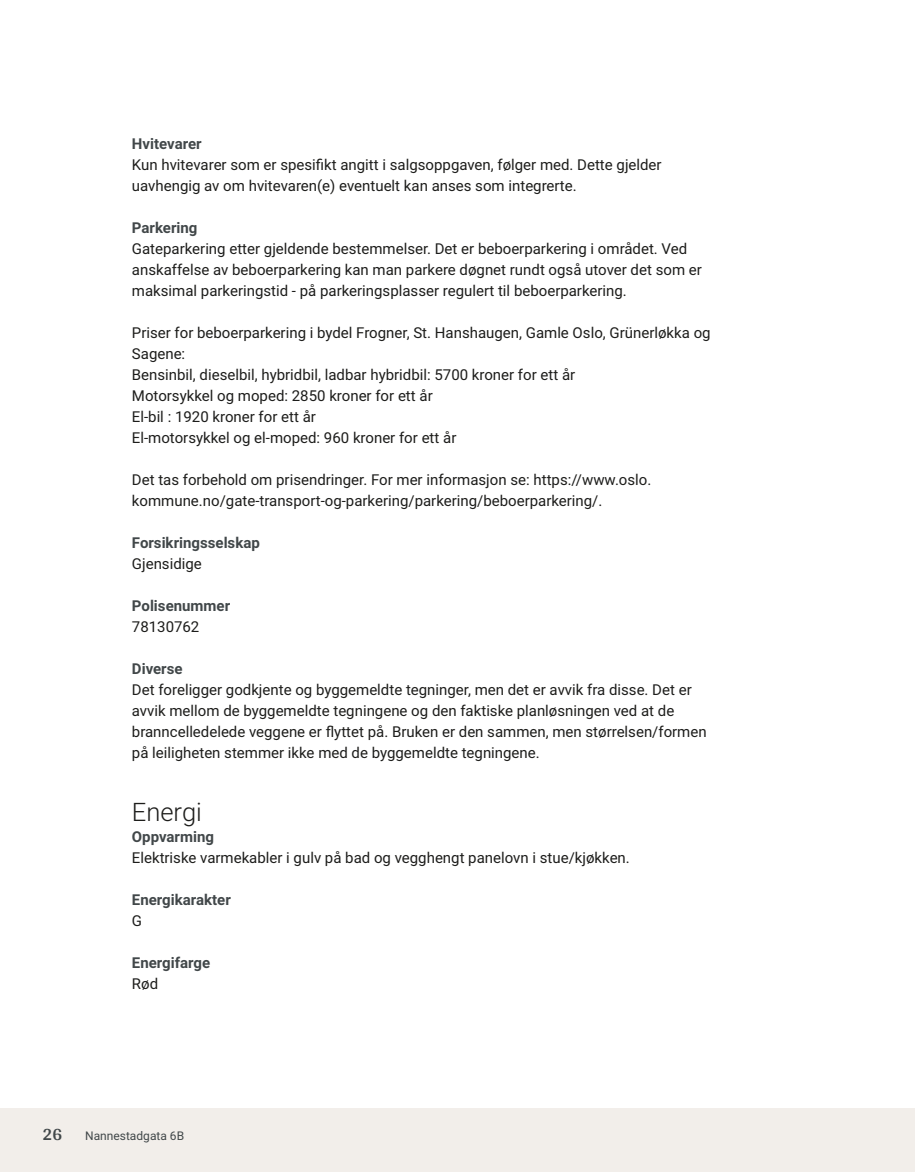
<style>
.page{position:relative;width:915px;height:1172px;background:#fff}
.page>*{position:absolute;margin:0;border:0;box-sizing:border-box;transform-origin:0 0}
.t1{font:300 25.5px "Roboto Vitec";color:#1d1d1b}
.t2{font:700 18px "Arya";color:#414749}
.t3{font:15px/21px "Roboto Vitec";color:#1d1d1b}
.t4{font:700 15px "Roboto Vitec";color:#414749}
.t5{font:12px "Roboto Vitec";color:#414749}
</style>
<div class="page">
<div style="left:0;top:1108px;width:914px;height:64px;background:#f2eeea"></div>
<hr style="left:914px;top:1108px;width:1px;height:64px;background:#f2eeea">
<p class="t4" style="left:132px;top:133px;width:71px">Hvitevarer</p>
<p class="t3" style="left:132px;top:153px;width:531px">Kun hvitevarer som er spesifikt angitt i salgsoppgaven, følger med. Dette gjelder uavhengig av om hvitevaren(e) eventuelt kan anses som integrerte.</p>
<p class="t4" style="left:132px;top:217px;width:67px">Parkering</p>
<p class="t3" style="left:132px;top:237px;width:571px">Gateparkering etter gjeldende bestemmelser. Det er beboerparkering i området. Ved anskaffelse av beboerparkering kan man parkere døgnet rundt også utover det som er maksimal parkeringstid ‑ på parkeringsplasser regulert til beboerparkering.</p>
<p class="t3" style="left:132px;top:321px;width:580px">Priser for beboerparkering i bydel Frogner, St. Hanshaugen, Gamle Oslo, Grünerløkka og Sagene:<br>Bensinbil, dieselbil, hybridbil, ladbar hybridbil: 5700 kroner for ett år<br>Motorsykkel og moped: 2850 kroner for ett år<br>El‑bil : 1920 kroner for ett år<br>El‑motorsykkel og el‑moped: 960 kroner for ett år</p>
<p class="t3" style="left:132px;top:468px;width:521px">Det tas forbehold om prisendringer. For mer informasjon se: https:/ / www.oslo. kommune.no/ gate‑transport‑og‑parkering/ parkering/ beboerparkering/ .</p>
<p class="t4" style="left:132px;top:532px;width:129px">Forsikringsselskap</p>
<p class="t3" style="left:132px;top:552px;width:71px">Gjensidige</p>
<p class="t4" style="left:132px;top:595px;width:100px">Polisenummer</p>
<p class="t3" style="left:132px;top:615px;width:69px">78130762</p>
<p class="t4" style="left:132px;top:658px;width:52px">Diverse</p>
<p class="t3" style="left:132px;top:678px;width:576px">Det foreligger godkjente og byggemeldte tegninger, men det er avvik fra disse. Det er avvik mellom de byggemeldte tegningene og den faktiske planløsningen ved at de branncelledelede veggene er flyttet på. Bruken er den sammen, men størrelsen/ formen på leiligheten stemmer ikke med de byggemeldte tegningene.</p>
<h1 class="t1" style="left:132px;top:794px;width:71px">Energi</h1>
<p class="t4" style="left:132px;top:826px;width:84px">Oppvarming</p>
<p class="t3" style="left:132px;top:846px;width:499px">Elektriske varmekabler i gulv på bad og vegghengt panelovn i stue/ kjøkken.</p>
<p class="t4" style="left:132px;top:889px;width:100px">Energikarakter</p>
<p class="t3" style="left:132px;top:909px;width:12px">G</p>
<p class="t4" style="left:132px;top:952px;width:80px">Energifarge</p>
<p class="t3" style="left:132px;top:972px;width:28px">Rød</p>
<p class="t2" style="left:43px;top:1123px;width:21px">26</p>
<p class="t5" style="left:85px;top:1127px;width:101px">Nannestadgata 6B</p>
</div>
